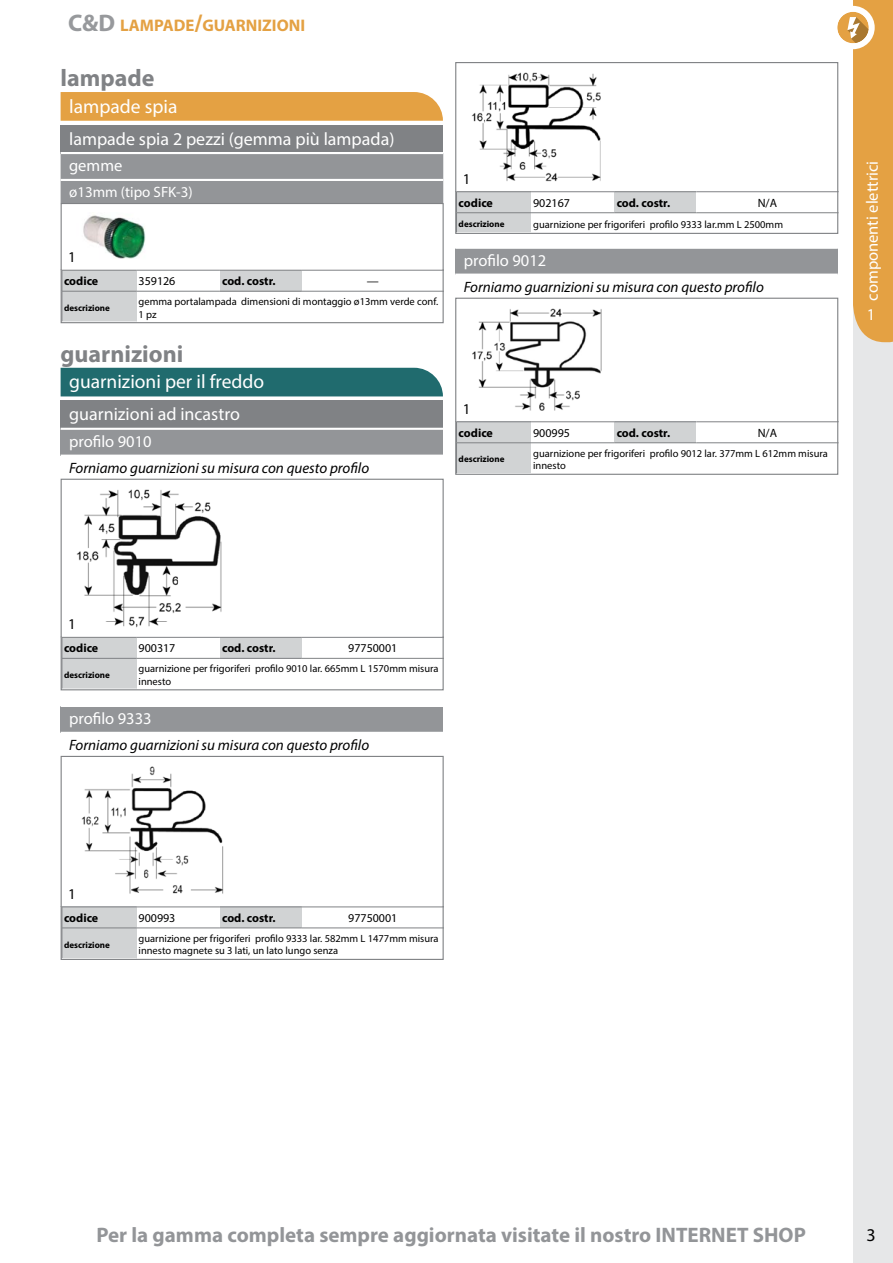
<style>
.page{position:relative;width:893px;height:1263px;background:#fff}
.page>*{position:absolute;margin:0;border:0;box-sizing:border-box;transform-origin:0 0}
.t1{font:700 24px "Myriad Pro";color:#808285}
.t2{font:700 21px "Myriad Pro";color:#939598}
.t3{font:19.5px "Myriad Pro";color:#fff}
.t4{font:18px "Myriad Pro";color:#fff}
.t5{font:18px "Myriad Pro";color:#000}
.t6{font:700 16.8px "Myriad Pro";color:#e4a143}
.t7{font:16.5px "Myriad Pro";color:#fff}
.t8{font:italic 15px "Myriad Pro";color:#000}
.t9{font:15px "Myriad Pro";color:#fff}
.t10{font:15px "Myriad Pro";color:#000}
.t11{font:700 12px "Myriad Pro";color:#000}
.t12{font:12px "Myriad Pro";color:#000}
.t13{font:10.5px/12.6px "Myriad Pro";color:#000}
.t14{font:700 9px "Myriad Pro";color:#000}
.s1{font-size:24px;color:#97999c}
.s2{font-size:24px}
</style>
<div class="page">
<div style="left:853px;top:0;width:40px;height:1263px;background:#e6e7e8"></div>
<div style="left:837px;top:12px;width:32px;height:31px;background:#e4a143;border-radius:50%"></div>
<svg style="left:847px;top:0;width:46px;height:342px;background:#e7af61"></svg>
<div style="left:61px;top:125px;width:382px;height:28px;background:#808285"></div>
<div style="left:61px;top:154px;width:382px;height:49px;background:#939598"></div>
<hr style="left:61px;top:152px;width:382px;height:2px;background:#fff">
<hr style="left:61px;top:179px;width:382px;height:2px;background:#fff">
<div style="left:61px;top:92px;width:382px;height:29px;background:#e4a143"></div>
<img style="left:83px;top:215px;width:63px;height:44px">
<div style="left:61px;top:203px;width:383px;height:68px;border:1px solid #808285"></div>
<div style="left:62px;top:270px;width:74px;height:21px;background:#d1d3d4"></div>
<div style="left:220px;top:270px;width:82px;height:21px;background:#d1d3d4"></div>
<div style="left:62px;top:291px;width:74px;height:31px;background:#d1d3d4"></div>
<hr style="left:62px;top:291px;width:74px;height:1px;background:#808285">
<hr style="left:136px;top:291px;width:84px;height:1px;background:#808285">
<hr style="left:220px;top:291px;width:82px;height:1px;background:#808285">
<hr style="left:302px;top:291px;width:142px;height:1px;background:#808285">
<div style="left:61px;top:269px;width:383px;height:54px;border:1px solid #808285"></div>
<div style="left:61px;top:401px;width:382px;height:28px;background:#808285"></div>
<div style="left:61px;top:429px;width:382px;height:27px;background:#939598"></div>
<hr style="left:61px;top:428px;width:382px;height:2px;background:#fff">
<hr style="left:61px;top:455px;width:382px;height:2px;background:#fff">
<div style="left:61px;top:368px;width:382px;height:28px;background:#206b6e"></div>
<img style="left:77px;top:489px;width:145px;height:139px">
<div style="left:61px;top:479px;width:383px;height:159px;border:1px solid #808285"></div>
<div style="left:62px;top:637px;width:74px;height:21px;background:#d1d3d4"></div>
<div style="left:220px;top:637px;width:82px;height:21px;background:#d1d3d4"></div>
<div style="left:62px;top:658px;width:74px;height:31px;background:#d1d3d4"></div>
<hr style="left:62px;top:658px;width:74px;height:1px;background:#808285">
<hr style="left:136px;top:658px;width:84px;height:1px;background:#808285">
<hr style="left:220px;top:658px;width:82px;height:1px;background:#808285">
<hr style="left:302px;top:658px;width:142px;height:1px;background:#808285">
<div style="left:61px;top:636px;width:383px;height:54px;border:1px solid #808285"></div>
<div style="left:61px;top:706px;width:382px;height:27px;background:#939598"></div>
<hr style="left:61px;top:705px;width:382px;height:2px;background:#fff">
<hr style="left:61px;top:732px;width:382px;height:2px;background:#fff">
<img style="left:81px;top:766px;width:143px;height:128px">
<div style="left:61px;top:756px;width:383px;height:151px;border:1px solid #808285"></div>
<div style="left:62px;top:907px;width:74px;height:21px;background:#d1d3d4"></div>
<div style="left:220px;top:907px;width:82px;height:21px;background:#d1d3d4"></div>
<div style="left:62px;top:928px;width:74px;height:31px;background:#d1d3d4"></div>
<hr style="left:62px;top:907px;width:74px;height:1px;background:#808285">
<hr style="left:136px;top:907px;width:84px;height:1px;background:#808285">
<hr style="left:220px;top:907px;width:82px;height:1px;background:#808285">
<hr style="left:302px;top:907px;width:142px;height:1px;background:#808285">
<hr style="left:62px;top:928px;width:74px;height:1px;background:#808285">
<hr style="left:136px;top:928px;width:84px;height:1px;background:#808285">
<hr style="left:220px;top:928px;width:82px;height:1px;background:#808285">
<hr style="left:302px;top:928px;width:142px;height:1px;background:#808285">
<div style="left:61px;top:905px;width:383px;height:55px;border:1px solid #808285"></div>
<img style="left:471px;top:72px;width:130px;height:110px">
<div style="left:455px;top:62px;width:383px;height:130px;border:1px solid #808285"></div>
<div style="left:456px;top:192px;width:75px;height:21px;background:#d1d3d4"></div>
<div style="left:614px;top:192px;width:82px;height:21px;background:#d1d3d4"></div>
<div style="left:456px;top:213px;width:75px;height:20px;background:#d1d3d4"></div>
<hr style="left:456px;top:212px;width:75px;height:1px;background:#808285">
<hr style="left:531px;top:212px;width:83px;height:1px;background:#808285">
<hr style="left:614px;top:212px;width:82px;height:1px;background:#808285">
<hr style="left:696px;top:212px;width:142px;height:1px;background:#808285">
<div style="left:455px;top:190px;width:383px;height:44px;border:1px solid #808285"></div>
<div style="left:455px;top:248px;width:383px;height:27px;background:#939598"></div>
<hr style="left:455px;top:247px;width:383px;height:2px;background:#fff">
<hr style="left:455px;top:274px;width:383px;height:2px;background:#fff">
<img style="left:472px;top:308px;width:130px;height:103px">
<div style="left:455px;top:298px;width:383px;height:124px;border:1px solid #808285"></div>
<div style="left:456px;top:422px;width:75px;height:21px;background:#d1d3d4"></div>
<div style="left:614px;top:422px;width:82px;height:21px;background:#d1d3d4"></div>
<div style="left:456px;top:443px;width:75px;height:30px;background:#d1d3d4"></div>
<hr style="left:456px;top:442px;width:75px;height:1px;background:#808285">
<hr style="left:531px;top:442px;width:83px;height:1px;background:#808285">
<hr style="left:614px;top:442px;width:82px;height:1px;background:#808285">
<hr style="left:696px;top:442px;width:142px;height:1px;background:#808285">
<div style="left:455px;top:420px;width:383px;height:55px;border:1px solid #808285"></div>
<h3 class="t6" style="left:68px;top:14px;width:239px"><span class="s1">C&amp;D</span> LAMPADE<span class="s2">/</span>GUARNIZIONI</h3>
<h1 class="t1" style="left:61px;top:62px;width:95px">lampade</h1>
<h3 class="t3" style="left:69px;top:94px;width:110px">lampade spia</h3>
<h3 class="t4" style="left:69px;top:127px;width:327px">lampade spia 2 pezzi (gemma più lampada)</h3>
<h3 class="t7" style="left:69px;top:156px;width:55px">gemme</h3>
<h3 class="t9" style="left:69px;top:183px;width:125px">ø13mm (tipo SFK-3)</h3>
<h3 class="t10" style="left:68px;top:248px;width:9px">1</h3>
<p class="t11" style="left:64px;top:273px;width:36px">codice</p>
<p class="t12" style="left:139px;top:274px;width:38px">359126</p>
<p class="t11" style="left:222px;top:273px;width:55px">cod. costr.</p>
<p class="t12" style="left:367px;top:274px;width:13px">—</p>
<p class="t14" style="left:64px;top:302px;width:47px">descrizione</p>
<p class="t13" style="left:139px;top:295px;width:301px">gemma portalampada dimensioni di montaggio ø13mm verde conf.<br>1 pz</p>
<h1 class="t1" style="left:61px;top:338px;width:124px">guarnizioni</h1>
<h3 class="t3" style="left:69px;top:370px;width:197px">guarnizioni per il freddo</h3>
<h3 class="t4" style="left:69px;top:403px;width:172px">guarnizioni ad incastro</h3>
<h3 class="t7" style="left:69px;top:431px;width:84px">profilo 9010</h3>
<h3 class="t8" style="left:69px;top:459px;width:302px">Forniamo guarnizioni su misura con questo profilo</h3>
<h3 class="t10" style="left:463px;top:169px;width:9px">1</h3>
<p class="t11" style="left:459px;top:195px;width:36px">codice</p>
<p class="t12" style="left:533px;top:195px;width:38px">902167</p>
<p class="t11" style="left:617px;top:195px;width:55px">cod. costr.</p>
<p class="t12" style="left:758px;top:195px;width:21px">N/A</p>
<p class="t14" style="left:459px;top:218px;width:47px">descrizione</p>
<p class="t13" style="left:533px;top:217px;width:251px">guarnizione per frigoriferi profilo 9333 lar.mm L 2500mm</p>
<h3 class="t7" style="left:464px;top:250px;width:84px">profilo 9012</h3>
<h3 class="t8" style="left:464px;top:278px;width:302px">Forniamo guarnizioni su misura con questo profilo</h3>
<h3 class="t10" style="left:463px;top:399px;width:9px">1</h3>
<p class="t11" style="left:459px;top:425px;width:36px">codice</p>
<p class="t12" style="left:533px;top:425px;width:38px">900995</p>
<p class="t11" style="left:617px;top:425px;width:55px">cod. costr.</p>
<p class="t12" style="left:758px;top:425px;width:21px">N/A</p>
<p class="t14" style="left:459px;top:453px;width:47px">descrizione</p>
<p class="t13" style="left:533px;top:447px;width:296px">guarnizione per frigoriferi profilo 9012 lar. 377mm L 612mm misura innesto</p>
<h3 class="t7" style="left:862px;top:301px;width:141px;rotate:-90deg">componenti elettrici</h3>
<h3 class="t7" style="left:867px;top:305px;width:10px">1</h3>
<h3 class="t10" style="left:68px;top:615px;width:9px">1</h3>
<p class="t11" style="left:64px;top:640px;width:36px">codice</p>
<p class="t12" style="left:139px;top:641px;width:38px">900317</p>
<p class="t11" style="left:222px;top:640px;width:55px">cod. costr.</p>
<p class="t12" style="left:348px;top:641px;width:51px">97750001</p>
<p class="t14" style="left:64px;top:669px;width:47px">descrizione</p>
<p class="t13" style="left:139px;top:662px;width:302px">guarnizione per frigoriferi profilo 9010 lar. 665mm L 1570mm misura innesto</p>
<h3 class="t7" style="left:69px;top:709px;width:84px">profilo 9333</h3>
<h3 class="t8" style="left:69px;top:736px;width:302px">Forniamo guarnizioni su misura con questo profilo</h3>
<h3 class="t10" style="left:68px;top:885px;width:9px">1</h3>
<p class="t11" style="left:64px;top:910px;width:36px">codice</p>
<p class="t12" style="left:139px;top:910px;width:38px">900993</p>
<p class="t11" style="left:222px;top:910px;width:55px">cod. costr.</p>
<p class="t12" style="left:348px;top:910px;width:51px">97750001</p>
<p class="t14" style="left:64px;top:939px;width:47px">descrizione</p>
<p class="t13" style="left:139px;top:932px;width:302px">guarnizione per frigoriferi profilo 9333 lar. 582mm L 1477mm misura innesto magnete su 3 lati, un lato lungo senza</p>
<h2 class="t2" style="left:96px;top:1221px;width:711px">Per la gamma completa sempre aggiornata visitate il nostro INTERNET SHOP</h2>
<h3 class="t5" style="left:866px;top:1224px;width:11px">3</h3>
</div>
